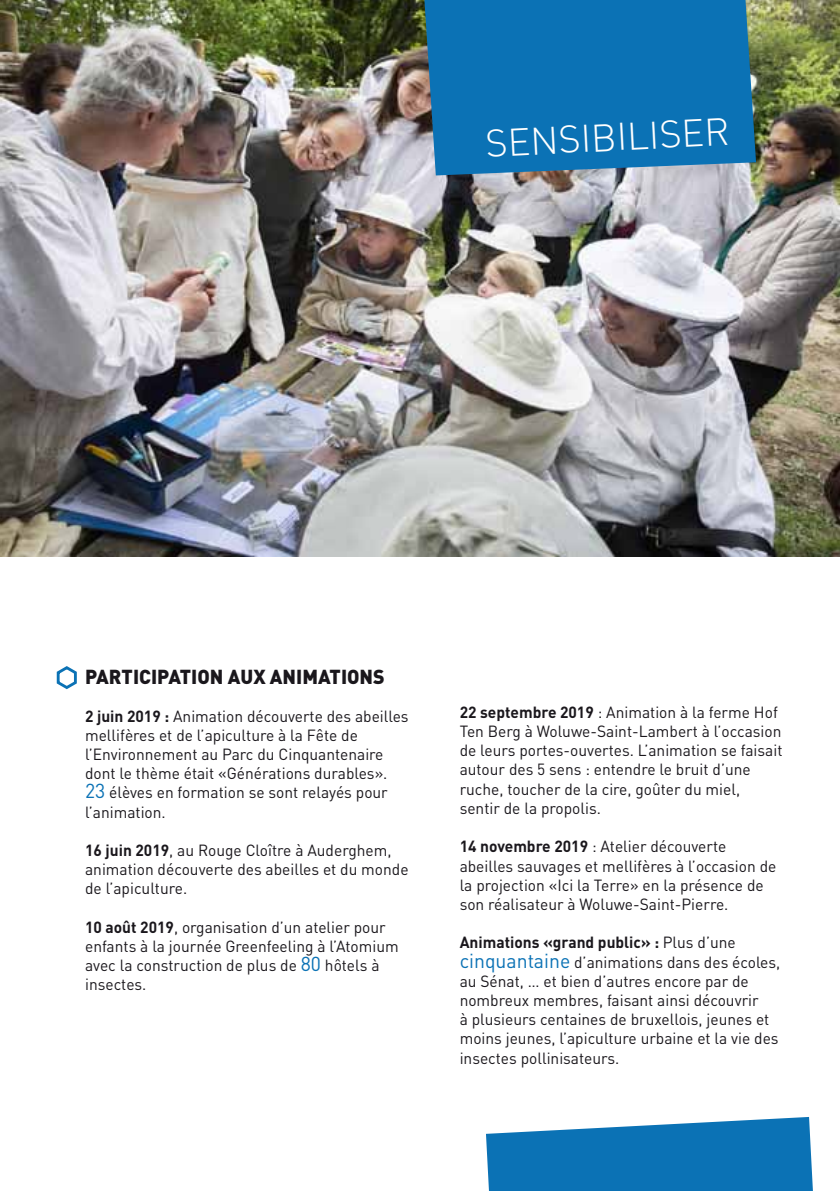
<style>
.page{position:relative;width:840px;height:1191px;background:#fff}
.page>*{position:absolute;margin:0;border:0;box-sizing:border-box;transform-origin:0 0}
.t1{font:38px "DIN Light Alternate";color:#fff}
.t2{font:900 20px "DIN";color:#1a171c}
.t3{font:16px/19.2px "DIN";color:#1a171c}
.s1{font-weight:700}
.s2{font-size:20px;color:#0b72b5}
</style>
<div class="page">
<svg style="left:56px;top:666px;width:21px;height:24px"></svg>
<svg style="left:486px;top:1117px;width:326px;height:74px;background:#2882bd"></svg>
<img style="left:0;top:0;width:839px;height:556px">
<div style="left:424px;top:0;width:331px;height:175px;background:#0b72b5"></div>
<h1 class="t1" style="left:484px;top:120px;width:245px;rotate:-3deg">Sensibiliser</h1>
<p class="t2" style="left:85px;top:663px;width:301px">PARTICIPATION AUX ANIMATIONS</p>
<p class="t3" style="left:85px;top:706px;width:325px"><span class="s1">2 juin 2019 :</span> Animation découverte des abeilles mellifères et de l’apiculture à la Fête de l’Environnement au Parc du Cinquantenaire dont le thème était «Générations durables».<br><span class="s2">23</span> élèves en formation se sont relayés pour l’animation.</p>
<p class="t3" style="left:85px;top:840px;width:325px"><span class="s1">16 juin 2019</span>, au Rouge Cloître à Auderghem, animation découverte des abeilles et du monde de l’apiculture.</p>
<p class="t3" style="left:85px;top:917px;width:315px"><span class="s1">10 août 2019</span>, organisation d’un atelier pour enfants à la journée Greenfeeling à l’Atomium avec la construction de plus de <span class="s2">80</span> hôtels à insectes.</p>
<p class="t3" style="left:459px;top:702px;width:324px"><span class="s1">22 septembre 2019</span> : Animation à la ferme Hof Ten Berg à Woluwe-Saint-Lambert à l’occasion de leurs portes-ouvertes. L’animation se faisait autour des 5 sens : entendre le bruit d’une ruche, toucher de la cire, goûter du miel, sentir de la propolis.</p>
<p class="t3" style="left:459px;top:836px;width:318px"><span class="s1">14 novembre 2019</span> : Atelier découverte abeilles sauvages et mellifères à l’occasion de la projection «Ici la Terre» en la présence de son réalisateur à Woluwe-Saint-Pierre.</p>
<p class="t3" style="left:459px;top:932px;width:322px"><span class="s1">Animations «grand public» :</span> Plus d’une <span class="s2">cinquantaine</span> d’animations dans des écoles, au Sénat, … et bien d’autres encore par de nombreux membres, faisant ainsi découvrir<br>à plusieurs centaines de bruxellois, jeunes et moins jeunes, l’apiculture urbaine et la vie des insectes pollinisateurs.</p>
</div>
